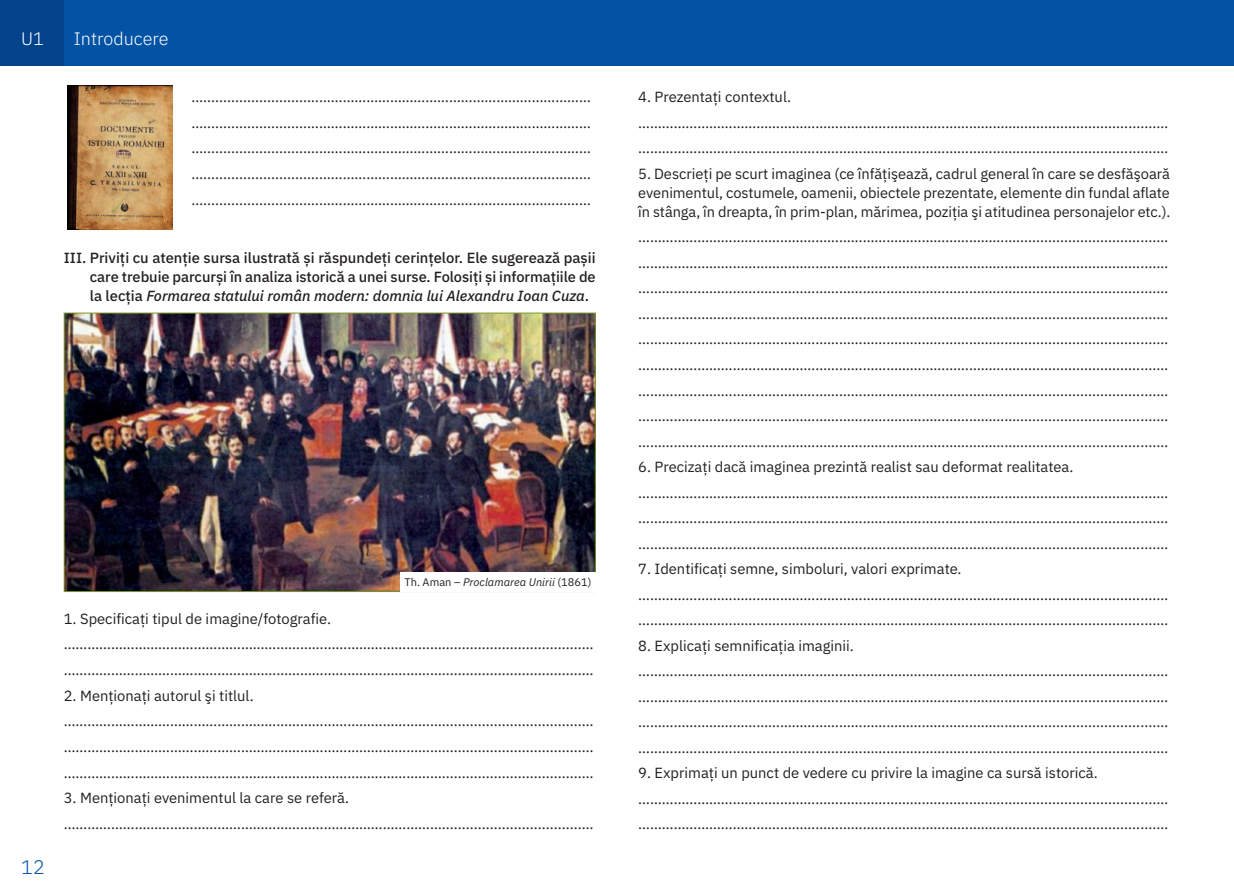
<style>
.page{position:relative;width:1234px;height:893px;background:#fff}
.page>*{position:absolute;margin:0;border:0;box-sizing:border-box;transform-origin:0 0}
.t1{font:300 19.65px "IBM Plex Sans";color:#0353a5}
.t2{font:300 18px "IBM Plex Sans";color:#fff}
.t3{font:14.7px/25.5px "IBM Plex Sans";color:#231f20}
.t4{font:500 14.7px/19.4px "IBM Plex Sans";letter-spacing:-.005em;color:#231f20;text-align:justify}
.t5{font:italic 10.95px "IBM Plex Sans";color:#231f20}
.s1{font-style:italic}
.s2{font-style:normal}
</style>
<div class="page">
<hr style="left:1233px;top:0;width:1px;height:66px;background:#96bc33">
<div style="left:0;top:0;width:1233px;height:66px;background:#0353a5"></div>
<div style="left:0;top:0;width:64px;height:66px;background:#02438b"></div>
<img style="left:66px;top:315px;width:527px;height:275px">
<img style="left:67px;top:85px;width:105px;height:144px">
<div style="left:400px;top:572px;width:195px;height:20px;background:#fff"></div>
<p class="t2" style="left:21px;top:25px;width:24px">U1</p>
<p class="t2" style="left:74px;top:25px;width:96px">Introducere</p>
<p class="t3" style="left:191px;top:83px;width:401px;text-align:justify">…..........................……………………………………………………………… …..........................……………………………………………………………… …..........................……………………………………………………………… …..........................……………………………………………………………… …..........................………………………………………………………………</p>
<p class="t4" style="left:90px;top:247px;width:507px;text-indent:-26px">III. Priviți cu atenție sursa ilustrată și răspundeți cerințelor. Ele sugerează pașii care trebuie parcurși în analiza istorică a unei surse. Folosiți și informațiile de la lecția <span class="s1">Formarea statului român modern: domnia lui Alexandru Ioan Cuza</span>.</p>
<p class="t5" style="left:404px;top:574px;width:188px"><span class="s2">Th. Aman –</span> Proclamarea Unirii <span class="s2">(1861)</span></p>
<h1 class="t1" style="left:21px;top:852px;width:25px">12</h1>
<p class="t3" style="left:64px;top:604px;width:531px">1. Specificați tipul de imagine/fotografie. ……………………………………………………………………………………...................................… ……………………………………………………………………………………...................................…</p>
<p class="t3" style="left:64px;top:681px;width:531px">2. Menţionați autorul şi titlul. ……………………………………………………………………………………...................................… ……………………………………………………………………………………...................................… ……………………………………………………………………………………...................................…</p>
<p class="t3" style="left:64px;top:784px;width:531px">3. Menționați evenimentul la care se referă. ……………………………………………………………………………………...................................…</p>
<p class="t3" style="left:638px;top:83px;width:531px">4. Prezentați contextul. ……………………………………………………………………………………...................................… ……………………………………………………………………………………...................................…</p>
<p class="t3" style="left:638px;top:163px;width:533px;line-height:19.2px;text-align:justify">5. Descrieți pe scurt imaginea (ce înfăţişează, cadrul general în care se desfăşoară evenimentul, costumele, oamenii, obiectele prezentate, elemente din fundal aflate în stânga, în dreapta, în prim-plan, mărimea, poziţia şi atitudinea personajelor etc.).</p>
<p class="t3" style="left:638px;top:223px;width:531px;text-align:justify">……………………………………………………………………………………...................................… ……………………………………………………………………………………...................................… ……………………………………………………………………………………...................................… ……………………………………………………………………………………...................................… ……………………………………………………………………………………...................................… ……………………………………………………………………………………...................................… ……………………………………………………………………………………...................................… ……………………………………………………………………………………...................................… ……………………………………………………………………………………...................................…</p>
<p class="t3" style="left:638px;top:453px;width:531px">6. Precizați dacă imaginea prezintă realist sau deformat realitatea. ……………………………………………………………………………………...................................… ……………………………………………………………………………………...................................… ……………………………………………………………………………………...................................…</p>
<p class="t3" style="left:638px;top:555px;width:531px">7. Identificați semne, simboluri, valori exprimate. ……………………………………………………………………………………...................................… ……………………………………………………………………………………...................................…</p>
<p class="t3" style="left:638px;top:631px;width:531px">8. Explicaţi semnificaţia imaginii. ……………………………………………………………………………………...................................… ……………………………………………………………………………………...................................… ……………………………………………………………………………………...................................… ……………………………………………………………………………………...................................…</p>
<p class="t3" style="left:638px;top:759px;width:531px">9. Exprimați un punct de vedere cu privire la imagine ca sursă istorică. ……………………………………………………………………………………...................................… ……………………………………………………………………………………...................................…</p>
</div>
